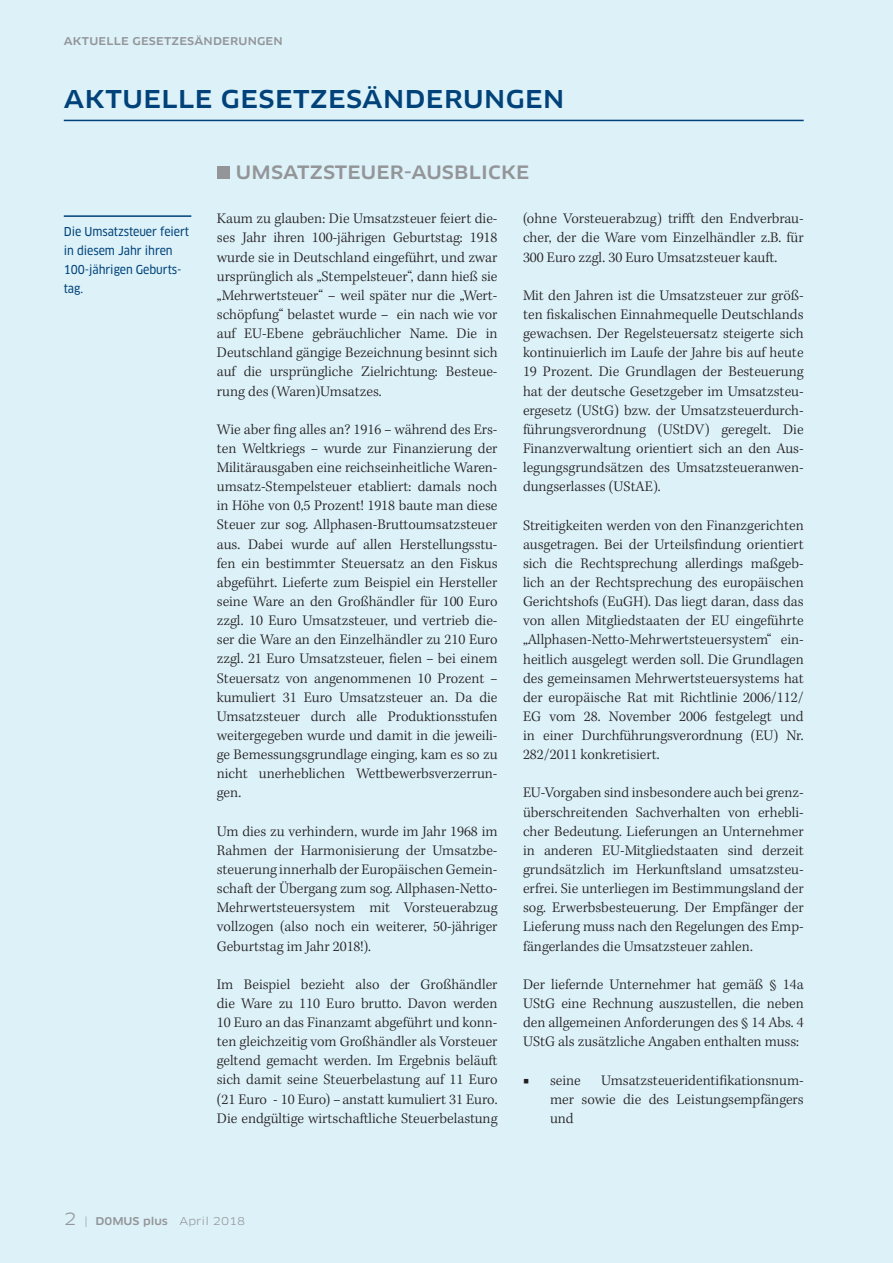
<style>
.page{position:relative;width:893px;height:1263px;background:#dcf1f8}
.page>*{position:absolute;margin:0;border:0;box-sizing:border-box;transform-origin:0 0}
.t1{font:500 expanded 24px "Clan Pro";letter-spacing:.02em;color:#004279}
.t2{font:500 expanded 18px "Clan Pro";letter-spacing:.01em;color:#939598}
.t3{font:300 15px/19.2px "Kepler Std";color:#231f20;text-align:justify}
.t4{font:12px/19.2px "Clan Pro Narr News";letter-spacing:-.005em;color:#004279}
.t5{font:500 expanded 10.5px "Clan Pro";color:#939598}
.t6{font:expanded 10.5px "Clan Pro";color:#939598}
.s1{font-weight:400}
.s2{font-size:16.5px}
.s3{font-weight:500}
</style>
<div class="page">
<hr style="left:64px;top:120px;width:740px;height:1px;background:#004279">
<div style="left:217px;top:166px;width:13px;height:13px;background:#939598"></div>
<hr style="left:64px;top:215px;width:127px;height:2px;background:#004279">
<p class="t5" style="left:64px;top:35px;width:18px">AKTUELLE</p>
<p class="t5" style="left:133px;top:35px;width:18px">GESETZESÄNDERUN</p>
<p class="t5" style="left:257px;top:35px;width:18px">GEN</p>
<h1 class="t1" style="left:64px;top:85px;width:502px">AKTUELLE GESETZESÄNDERUNGEN</h1>
<p class="t4" style="left:64px;top:222px;width:127px">Die Umsatzsteuer feiert in diesem Jahr ihren<br>100-jährigen Geburts&shy;tag.</p>
<p class="t2" style="left:236px;top:161px;width:76px">UMSATZSTEUER</p>
<p class="t2" style="left:404px;top:161px;width:112px">-AUSBLICKE</p>
<p class="t3" style="left:217px;top:210px;width:282px">Kaum zu glauben: Die Umsatzsteuer feiert die&shy;ses Jahr ihren 100-jährigen Geburtstag: 1918 wurde sie in Deutschland eingeführt, und zwar ursprünglich als „Stempelsteuer“, dann hieß sie „Mehrwertsteuer“ – weil später nur die „Wert&shy;schöpfung“ belastet wurde – ein nach wie vor auf EU-Ebene gebräuchlicher Name. Die in Deutschland gängige Bezeichnung besinnt sich auf die ursprüngliche Zielrichtung: Besteue&shy;rung des (Waren)Umsatzes.</p>
<p class="t3" style="left:217px;top:420px;width:282px">Wie aber fing alles an? 1916 - während des Ers&shy;ten Weltkriegs - wurde zur Finanzierung der Militärausgaben eine reichseinheitliche Waren&shy;umsatz-Stempelsteuer etabliert: damals noch in Höhe von 0,5 Prozent! 1918 baute man diese Steuer zur sog. Allphasen-Bruttoumsatzsteuer aus. Dabei wurde auf allen Herstellungsstu&shy;fen ein bestimmter Steuersatz an den Fiskus abgeführt. Lieferte zum Beispiel ein Hersteller seine Ware an den Großhändler für 100 Euro zzgl. 10 Euro Umsatzsteuer, und vertrieb die&shy;ser die Ware an den Einzelhändler zu 210 Euro zzgl. 21 Euro Umsatzsteuer, fielen - bei einem Steuersatz von angenommenen 10 Prozent - kumuliert 31 Euro Umsatzsteuer an. Da die Umsatzsteuer durch alle Produktionsstufen weitergegeben wurde und damit in die jeweili&shy;ge Bemessungsgrundlage einging, kam es so zu nicht unerheblichen Wettbewerbsverzerrun&shy;gen.</p>
<p class="t3" style="left:217px;top:822px;width:282px">Um dies zu verhindern, wurde im Jahr 1968 im Rahmen der Harmonisierung der Umsatzbe&shy;steuerung innerhalb der Europäischen Gemein&shy;schaft der Übergang zum sog. Allphasen-Netto-Mehrwertsteuersystem mit Vorsteuerabzug vollzogen (also noch ein weiterer, 50-jähriger Geburtstag im Jahr 2018!).</p>
<p class="t3" style="left:217px;top:975px;width:282px">Im Beispiel bezieht also der Großhändler die Ware zu 110 Euro brutto. Davon werden 10 Euro an das Finanzamt abgeführt und konn&shy;ten gleichzeitig vom Großhändler als Vorsteuer geltend gemacht werden. Im Ergebnis beläuft sich damit seine Steuerbelastung auf 11 Euro (21 Euro - 10 Euro) - anstatt kumuliert 31 Euro.<br>Die endgültige wirtschaftliche Steuerbelastung</p>
<p class="t3" style="left:523px;top:210px;width:282px">(ohne Vorsteuerabzug) trifft den Endverbrau&shy;cher, der die Ware vom Einzelhändler z.B. für 300 Euro zzgl. 30 Euro Umsatzsteuer kauft.</p>
<p class="t3" style="left:523px;top:286px;width:282px">Mit den Jahren ist die Umsatzsteuer zur größ&shy;ten fiskalischen Einnahmequelle Deutschlands gewachsen. Der Regelsteuersatz steigerte sich kontinuierlich im Laufe der Jahre bis auf heute 19 Prozent. Die Grundlagen der Besteuerung hat der deutsche Gesetzgeber im Umsatzsteu&shy;ergesetz (UStG) bzw. der Umsatzsteuerdurch&shy;führungsverordnung (UStDV) geregelt. Die Finanzverwaltung orientiert sich an den Aus&shy;legungsgrundsätzen des Umsatzsteueranwen&shy;dungserlasses (UStAE).</p>
<p class="t3" style="left:523px;top:516px;width:282px">Streitigkeiten werden von den Finanzgerichten ausgetragen. Bei der Urteilsfindung orientiert sich die Rechtsprechung allerdings maßgeb&shy;lich an der Rechtsprechung des europäischen Gerichtshofs (EuGH). Das liegt daran, dass das von allen Mitgliedstaaten der EU eingeführte „Allphasen-Netto-Mehrwertsteuersystem“ ein&shy;heitlich ausgelegt werden soll. Die Grundlagen des gemeinsamen Mehrwertsteuersystems hat der europäische Rat mit Richtlinie 2006/112/ EG vom 28. November 2006 festgelegt und in einer Durchführungsverordnung (EU) Nr.<br>282/2011 konkretisiert.</p>
<p class="t3" style="left:523px;top:784px;width:282px">EU-Vorgaben sind insbesondere auch bei grenz&shy;überschreitenden Sachverhalten von erhebli&shy;cher Bedeutung. Lieferungen an Unternehmer in anderen EU-Mitgliedstaaten sind derzeit grundsätzlich im Herkunftsland umsatzsteu&shy;erfrei. Sie unterliegen im Bestimmungsland der sog. Erwerbsbesteuerung. Der Empfänger der Lieferung muss nach den Regelungen des Emp&shy;fängerlandes die Umsatzsteuer zahlen.</p>
<p class="t3" style="left:523px;top:975px;width:282px">Der liefernde Unternehmer hat gemäß § 14a UStG eine Rechnung auszustellen, die neben den allgemeinen Anforderungen des § 14 Abs. 4<br>UStG als zusätzliche Angaben enthalten muss:</p>
<p class="t3" style="left:523px;top:1071px;width:59px"><span class="s1">■</span> seine</p>
<p class="t3" style="left:550px;top:1071px;width:255px;text-indent:51px">Umsatzsteueridentifikationsnum&shy;mer sowie die des Leistungsempfängers und</p>
<p class="t6" style="left:64px;top:1215px;width:183px"><span class="s2">2</span> | <span class="s3">D0MUS PLUS</span> April 2018</p>
</div>
